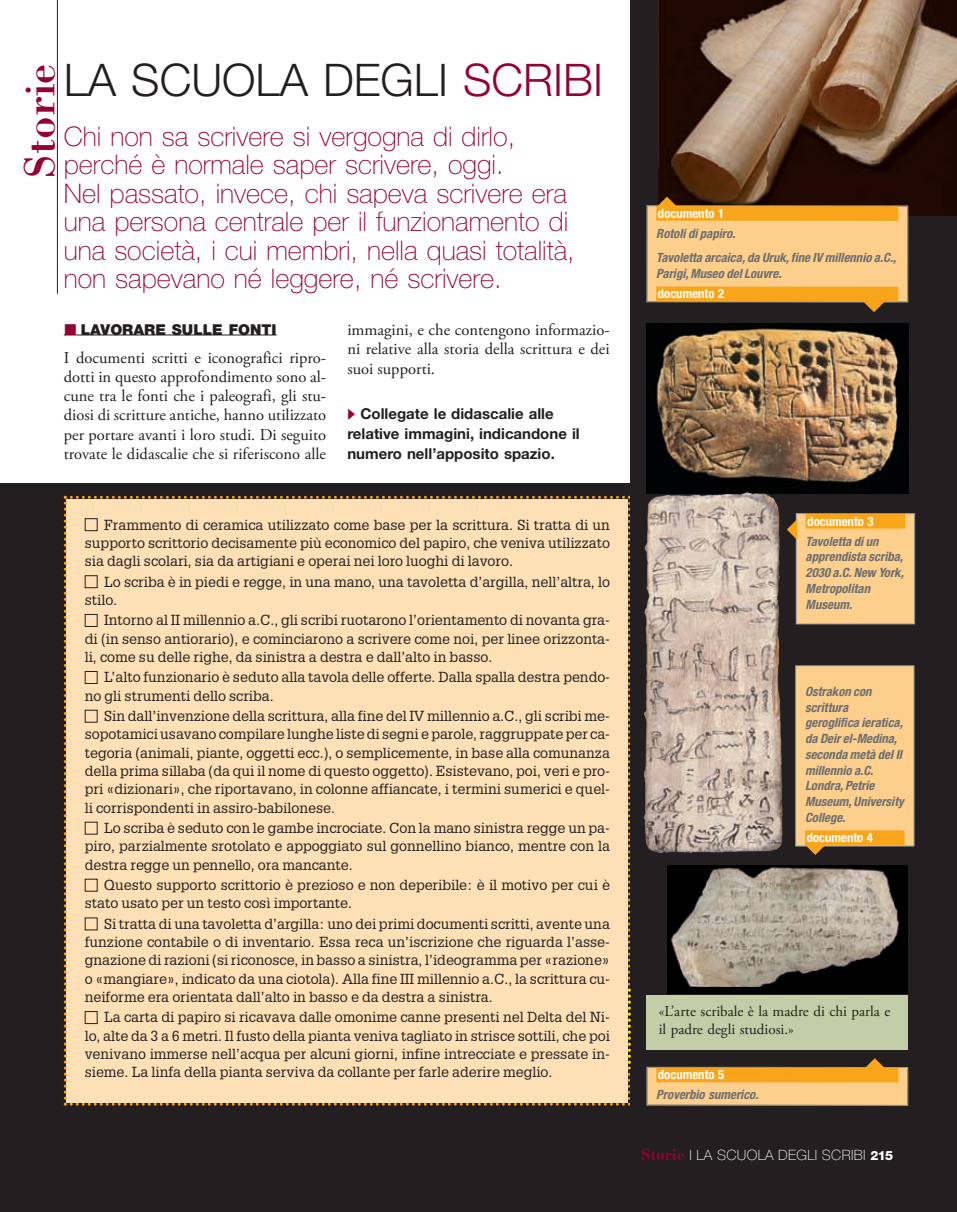
<style>
.page{position:relative;width:957px;height:1212px;background:#fff}
.page>*{position:absolute;margin:0;border:0;box-sizing:border-box;transform-origin:0 0}
.t1{font:300 45px "Helvetica Neue LT Std";color:#231f20}
.t2{font:45px "Bodoni Std";color:#940133}
.t3{font:100 27px/28.5px "Helvetica Neue LT Std";color:#940133}
.t4{font:16.5px/19.4px "Adobe Garamond Pro";color:#231f20;text-align:justify}
.t5{font:700 15px/20px "Helvetica Neue LT Std";color:#231f20}
.t6{font:15px/18.1px "Adobe Garamond Pro";color:#231f20}
.t7{font:900 15px "Helvetica Neue LT Std";color:#231f20}
.t8{font:14.25px/18.3px "Glypha LT Std";color:#231f20;text-align:justify}
.t9{font:100 14.25px "Helvetica Neue LT Std";letter-spacing:.025em;color:#fff}
.t10{font:italic 700 condensed 12.75px/15.8px "Helvetica Neue LT Std";color:#6c6d70}
.t11{font:700 condensed 12.75px "Helvetica Neue LT Std";color:#fff}
.s1{color:#940133}
.s2{font-family:"Bauer Bodoni Std";font-weight:700;font-size:15.75px;color:#940133}
.s3{font-weight:800;font-size:12.75px}
</style>
<div class="page">
<div style="left:0;top:483px;width:957px;height:729px;background:#231f20"></div>
<div style="left:64px;top:496px;width:567px;height:610px;background:#fee0b6"></div>
<div style="left:85px;top:1011px;width:13px;height:13px;border:1px solid #231f20"></div>
<div style="left:85px;top:671px;width:13px;height:13px;border:1px solid #231f20"></div>
<div style="left:85px;top:614px;width:13px;height:13px;border:1px solid #231f20"></div>
<div style="left:85px;top:575px;width:13px;height:13px;border:1px solid #231f20"></div>
<div style="left:85px;top:518px;width:13px;height:13px;border:1px solid #231f20"></div>
<div style="left:631px;top:0;width:326px;height:1212px;background:#231f20"></div>
<hr style="left:64px;top:335px;width:213px;height:1px;background:#231f20">
<hr style="left:57px;top:0;width:1px;height:294px;background:#231f20">
<img style="left:658px;top:0;width:299px;height:215px">
<img style="left:646px;top:323px;width:263px;height:170px">
<img style="left:644px;top:492px;width:139px;height:361px">
<img style="left:667px;top:865px;width:240px;height:122px">
<img style="left:628px;top:987px;width:281px;height:81px">
<div style="left:667px;top:987px;width:240px;height:7px;background:#000"></div>
<div style="left:646px;top:995px;width:262px;height:54px;background:#c3cea9"></div>
<div style="left:647px;top:206px;width:260px;height:96px;background:#fdcf8c"></div>
<div style="left:646px;top:205px;width:262px;height:97px;border:1px solid #9d9fa2"></div>
<div style="left:656px;top:206px;width:242px;height:12px;background:#f9a51b"></div>
<hr style="left:656px;top:218px;width:242px;height:3px;background:#f9a51b">
<div style="left:656px;top:286px;width:242px;height:16px;background:#f9a51b"></div>
<svg style="left:656px;top:197px;width:21px;height:10px"></svg>
<div style="left:647px;top:1068px;width:260px;height:37px;background:#fdcf8c"></div>
<div style="left:646px;top:1067px;width:262px;height:39px;border:1px solid #9d9fa2"></div>
<div style="left:656px;top:1068px;width:242px;height:12px;background:#f9a51b"></div>
<hr style="left:656px;top:1079px;width:242px;height:3px;background:#f9a51b">
<svg style="left:864px;top:1058px;width:21px;height:10px"></svg>
<svg style="left:863px;top:302px;width:21px;height:10px"></svg>
<div style="left:796px;top:514px;width:118px;height:109px;background:#fdcf8c"></div>
<div style="left:796px;top:513px;width:119px;height:111px;border:1px solid #9d9fa2"></div>
<div style="left:805px;top:514px;width:100px;height:12px;background:#f9a51b"></div>
<hr style="left:805px;top:526px;width:100px;height:3px;background:#f9a51b">
<div style="left:796px;top:666px;width:117px;height:180px;background:#fdcf8c"></div>
<div style="left:795px;top:665px;width:119px;height:181px;border:1px solid #9d9fa2"></div>
<div style="left:805px;top:830px;width:99px;height:15px;background:#f9a51b"></div>
<svg style="left:787px;top:519px;width:10px;height:21px"></svg>
<svg style="left:804px;top:844px;width:22px;height:11px"></svg>
<h1 class="t2" style="left:13px;top:179px;width:116px;rotate:-90deg">Storie</h1>
<h1 class="t1" style="left:64px;top:64px;width:541px">LA SCUOLA DEGLI <span class="s1">SCRIBI</span></h1>
<p class="t3" style="left:64px;top:124px;width:512px">Chi non sa scrivere si vergogna di dirlo, perché è normale saper scrivere, oggi.<br>Nel passato, invece, chi sapeva scrivere era una persona centrale per il funzionamento di una società, i cui membri, nella quasi totalità, non sapevano né leggere, né scrivere.</p>
<p class="t7" style="left:81px;top:324px;width:197px">LAVORARE SULLE FONTI</p>
<p class="t4" style="left:64px;top:349px;width:264px">I documenti scritti e iconografici ripro&shy;dotti in questo approfondimento sono al&shy;cune tra le fonti che i paleografi, gli stu&shy;diosi di scritture antiche, hanno utilizzato per portare avanti i loro studi. Di seguito trovate le didascalie che si riferiscono alle</p>
<p class="t4" style="left:347px;top:322px;width:264px">immagini, e che contengono informazio&shy;ni relative alla storia della scrittura e dei suoi supporti.</p>
<p class="t5" style="left:347px;top:405px;width:234px"><span class="s1">◆</span> Collegate le didascalie alle relative immagini, indicandone il numero nell’apposito spazio.</p>
<p class="t8" style="left:85px;top:515px;width:527px;text-indent:19px">Frammento di ceramica utilizzato come base per la scrittura. Si tratta di un supporto scrittorio decisamente più economico del papiro, che veniva utilizzato sia dagli scolari, sia da artigiani e operai nei loro luoghi di lavoro.</p>
<p class="t8" style="left:85px;top:572px;width:527px;text-indent:19px">Lo scriba è in piedi e regge, in una mano, una tavoletta d’argilla, nell’altra, lo stilo.</p>
<p class="t8" style="left:85px;top:611px;width:527px;text-indent:19px">Intorno al II millennio a.C., gli scribi ruotarono l’orientamento di novanta gra&shy;di (in senso antiorario), e cominciarono a scrivere come noi, per linee orizzonta&shy;li, come su delle righe, da sinistra a destra e dall’alto in basso.</p>
<p class="t8" style="left:85px;top:668px;width:527px;text-indent:19px">L’alto funzionario è seduto alla tavola delle offerte. Dalla spalla destra pendo&shy;no gli strumenti dello scriba.</p>
<p class="t8" style="left:85px;top:707px;width:527px;text-indent:19px">Sin dall’invenzione della scrittura, alla fine del IV millennio a.C., gli scribi me&shy;sopotamici usavano compilare lunghe liste di segni e parole, raggruppate per ca&shy;tegoria (animali, piante, oggetti ecc.), o semplicemente, in base alla comunanza della prima sillaba (da qui il nome di questo oggetto). Esistevano, poi, veri e pro&shy;pri «dizionari», che riportavano, in colonne affiancate, i termini sumerici e quel&shy;li corrispondenti in assiro-babilonese.</p>
<p class="t8" style="left:85px;top:819px;width:527px;text-indent:19px">Lo scriba è seduto con le gambe incrociate. Con la mano sinistra regge un pa&shy;piro, parzialmente srotolato e appoggiato sul gonnellino bianco, mentre con la destra regge un pennello, ora mancante.</p>
<p class="t8" style="left:85px;top:876px;width:527px;text-indent:19px">Questo supporto scrittorio è prezioso e non deperibile: è il motivo per cui è stato usato per un testo così importante.</p>
<p class="t8" style="left:85px;top:915px;width:527px;text-indent:19px">Si tratta di una tavoletta d’argilla: uno dei primi documenti scritti, avente una funzione contabile o di inventario. Essa reca un’iscrizione che riguarda l’asse&shy;gnazione di razioni (si riconosce, in basso a sinistra, l’ideogramma per «razione» o «mangiare», indicato da una ciotola). Alla fine III millennio a.C., la scrittura cu&shy;neiforme era orientata dall’alto in basso e da destra a sinistra.</p>
<p class="t8" style="left:85px;top:1008px;width:527px;text-indent:19px">La carta di papiro si ricavava dalle omonime canne presenti nel Delta del Ni&shy;lo, alte da 3 a 6 metri. Il fusto della pianta veniva tagliato in strisce sottili, che poi venivano immerse nell’acqua per alcuni giorni, infine intrecciate e pressate in&shy;sieme. La linfa della pianta serviva da collante per farle aderire meglio.</p>
<p class="t11" style="left:658px;top:209px;width:68px">documento 1</p>
<p class="t10" style="left:656px;top:222px;width:241px;line-height:24.3px">Rotoli di papiro.<br>Tavoletta arcaica, da Uruk, fine IV millennio a.C.,</p>
<p class="t10" style="left:656px;top:266px;width:127px">Parigi, Museo del Louvre.</p>
<p class="t11" style="left:658px;top:289px;width:68px">documento 2</p>
<p class="t11" style="left:807px;top:516px;width:68px">documento 3</p>
<p class="t10" style="left:805px;top:534px;width:100px">Tavoletta di un apprendista scriba,<br>2030 a.C. New York,<br>Metropolitan<br>Museum.</p>
<p class="t10" style="left:805px;top:685px;width:100px">Ostrakon con scrittura geroglifica ieratica, da Deir el-Medina, seconda metà del II millennio a.C.<br>Londra, Petrie<br>Museum, University<br>College.</p>
<p class="t11" style="left:806px;top:833px;width:68px">documento 4</p>
<p class="t6" style="left:659px;top:1003px;width:233px">«L’arte scribale è la madre di chi parla e il padre degli studiosi.»</p>
<p class="t11" style="left:658px;top:1070px;width:68px">documento 5</p>
<p class="t10" style="left:656px;top:1088px;width:104px">Proverbio sumerico.</p>
<p class="t9" style="left:641px;top:1149px;width:253px"><span class="s2">Storie</span> I LA SCUOLA DEGLI SCRIBI <span class="s3">215</span></p>
</div>
